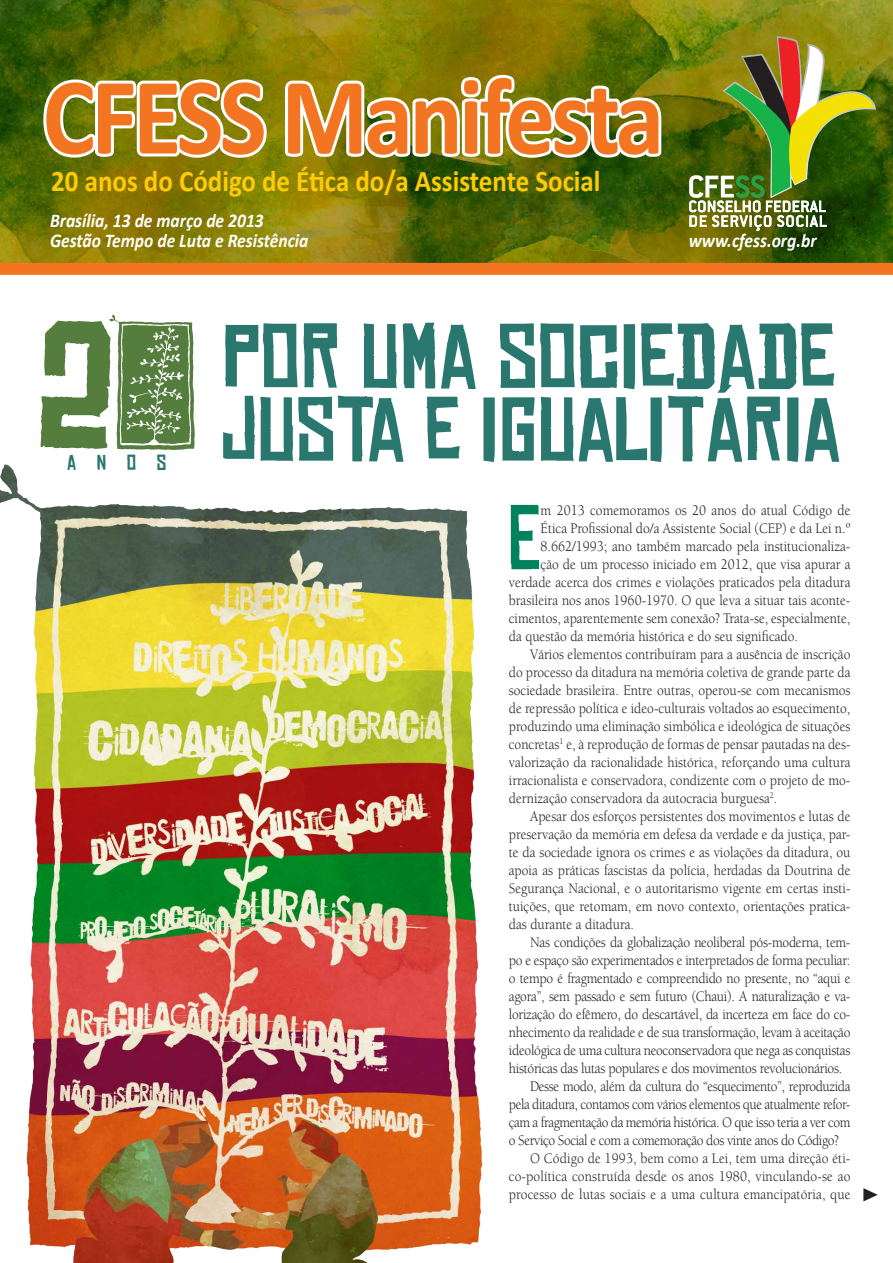
<style>
.page{position:relative;width:893px;height:1263px;background:#fff}
.page>*{position:absolute;margin:0;border:0;box-sizing:border-box;transform-origin:0 0}
.t1{font:700 110.55px "Calibri";letter-spacing:-.04em;color:#f37421;scale:.9 1}
.t2{font:87.3px "Chinese Rocks";color:#00835d;scale:.9 1}
.t3{font:87.15px "Chinese Rocks";color:#2a7770}
.t4{font:86.4px "Chinese Rocks";color:#2a7770}
.t5{font:700 30px "Calibri";color:#ffcb04;scale:.9 1}
.t6{font:20.55px "Chinese Rocks";color:#2a7770}
.t7{font:italic 700 19.5px/19.5px "Calibri";color:#fff;scale:.9 1}
.t8{font:15px "Berkeley";color:#231f20;scale:.9 1}
.t9{font:15px "Berkeley";letter-spacing:-.02em;color:#231f20;scale:.9 1}
.t10{font:15px "Berkeley";letter-spacing:-.03em;color:#231f20;scale:.9 1}
</style>
<div class="page">
<svg style="left:0;top:0;width:893px;height:275px;background:#757108"></svg>
<svg style="left:40px;top:75px;width:231px;height:87px"></svg>
<svg style="left:280px;top:71px;width:387px;height:91px"></svg>
<img style="left:689px;top:36px;width:187px;height:195px">
<svg style="left:863px;top:1188px;width:15px;height:13px"></svg>
<img style="left:0;top:464px;width:483px;height:799px">
<svg style="left:41px;top:315px;width:154px;height:135px"></svg>
<h1 class="t1" style="left:43px;top:46px;width:693px">CFESS Manifesta</h1>
<h3 class="t5" style="left:51px;top:162px;width:612px">20 anos do Código de Ética do/a Assistente Social</h3>
<h3 class="t7" style="left:50px;top:211px;width:289px">Brasília, 13 de março de 2013<br>Gestão Tempo de Luta e Resistência</h3>
<h3 class="t7" style="left:689px;top:231px;width:144px">www.cfess.org.br</h3>
<h3 class="t6" style="left:67px;top:451px;width:101px">ANOS</h3>
<h3 class="t3" style="left:223px;top:310px;width:613px">POR UMA SOCIEDADE</h3>
<h3 class="t4" style="left:220px;top:383px;width:622px">JUSTA E IGUALITÁRIA</h3>
<h2 class="t2" style="left:509px;top:491px;width:36px">E</h2>
<p class="t8" style="left:541px;top:503px;width:346px">m 2013 comemoramos os 20 anos do atual Código de</p>
<p class="t8" style="left:541px;top:521px;width:346px">Ética Profissional do/a Assistente Social (CEP) e da Lei n.º</p>
<p class="t8" style="left:541px;top:539px;width:346px">8.662/1993; ano também marcado pela institucionaliza-</p>
<p class="t8" style="left:541px;top:557px;width:346px">ção de um processo iniciado em 2012, que visa apurar a</p>
<p class="t8" style="left:509px;top:575px;width:381px">verdade acerca dos crimes e violações praticados pela ditadura</p>
<p class="t8" style="left:509px;top:593px;width:381px">brasileira nos anos 1960-1970. O que leva a situar tais aconte-</p>
<p class="t8" style="left:509px;top:611px;width:381px">cimentos, aparentemente sem conexão? Trata-se, especialmente,</p>
<p class="t8" style="left:509px;top:629px;width:323px">da questão da memória histórica e do seu significado.</p>
<p class="t8" style="left:530px;top:647px;width:357px">Vários elementos contribuíram para a ausência de inscrição</p>
<p class="t8" style="left:509px;top:665px;width:381px">do processo da ditadura na memória coletiva de grande parte da</p>
<p class="t8" style="left:509px;top:683px;width:381px">sociedade brasileira. Entre outras, operou-se com mecanismos</p>
<p class="t8" style="left:509px;top:701px;width:381px">de repressão política e ideo-culturais voltados ao esquecimento,</p>
<p class="t8" style="left:509px;top:719px;width:381px">produzindo uma eliminação simbólica e ideológica de situações</p>
<p class="t8" style="left:509px;top:737px;width:381px">concretas<sup>1</sup> e, à reprodução de formas de pensar pautadas na des-</p>
<p class="t8" style="left:509px;top:755px;width:381px">valorização da racionalidade histórica, reforçando uma cultura</p>
<p class="t8" style="left:509px;top:773px;width:381px">irracionalista e conservadora, condizente com o projeto de mo-</p>
<p class="t8" style="left:509px;top:791px;width:300px">dernização conservadora da autocracia burguesa<sup>2</sup>.</p>
<p class="t8" style="left:530px;top:809px;width:357px">Apesar dos esforços persistentes dos movimentos e lutas de</p>
<p class="t8" style="left:509px;top:827px;width:381px">preservação da memória em defesa da verdade e da justiça, par-</p>
<p class="t8" style="left:509px;top:845px;width:381px">te da sociedade ignora os crimes e as violações da ditadura, ou</p>
<p class="t8" style="left:509px;top:863px;width:381px">apoia as práticas fascistas da polícia, herdadas da Doutrina de</p>
<p class="t8" style="left:509px;top:881px;width:381px">Segurança Nacional, e o autoritarismo vigente em certas insti-</p>
<p class="t8" style="left:509px;top:899px;width:381px">tuições, que retomam, em novo contexto, orientações pratica-</p>
<p class="t8" style="left:509px;top:917px;width:141px">das durante a ditadura.</p>
<p class="t9" style="left:530px;top:935px;width:357px">Nas condições da globalização neoliberal pós-moderna, tem-</p>
<p class="t9" style="left:509px;top:953px;width:381px">po e espaço são experimentados e interpretados de forma peculiar:</p>
<p class="t9" style="left:509px;top:971px;width:381px">o tempo é fragmentado e compreendido no presente, no “aqui e</p>
<p class="t9" style="left:509px;top:989px;width:381px">agora”, sem passado e sem futuro (Chaui). A naturalização e va-</p>
<p class="t9" style="left:509px;top:1007px;width:381px">lorização do efêmero, do descartável, da incerteza em face do co-</p>
<p class="t9" style="left:509px;top:1025px;width:381px">nhecimento da realidade e de sua transformação, levam à aceitação</p>
<p class="t9" style="left:509px;top:1043px;width:381px">ideológica de uma cultura neoconservadora que nega as conquistas</p>
<p class="t9" style="left:509px;top:1061px;width:372px">históricas das lutas populares e dos movimentos revolucionários.</p>
<p class="t10" style="left:530px;top:1079px;width:357px">Desse modo, além da cultura do “esquecimento”, reproduzida</p>
<p class="t10" style="left:509px;top:1097px;width:381px">pela ditadura, contamos com vários elementos que atualmente refor-</p>
<p class="t10" style="left:509px;top:1115px;width:381px">çam a fragmentação da memória histórica. O que isso teria a ver com</p>
<p class="t10" style="left:509px;top:1133px;width:369px">o Serviço Social e com a comemoração dos vinte anos do Código?</p>
<p class="t8" style="left:530px;top:1151px;width:357px">O Código de 1993, bem como a Lei, tem uma direção éti-</p>
<p class="t8" style="left:509px;top:1169px;width:381px">co-política construída desde os anos 1980, vinculando-se ao</p>
<p class="t8" style="left:509px;top:1187px;width:381px">processo de lutas sociais e a uma cultura emancipatória, que</p>
</div>
